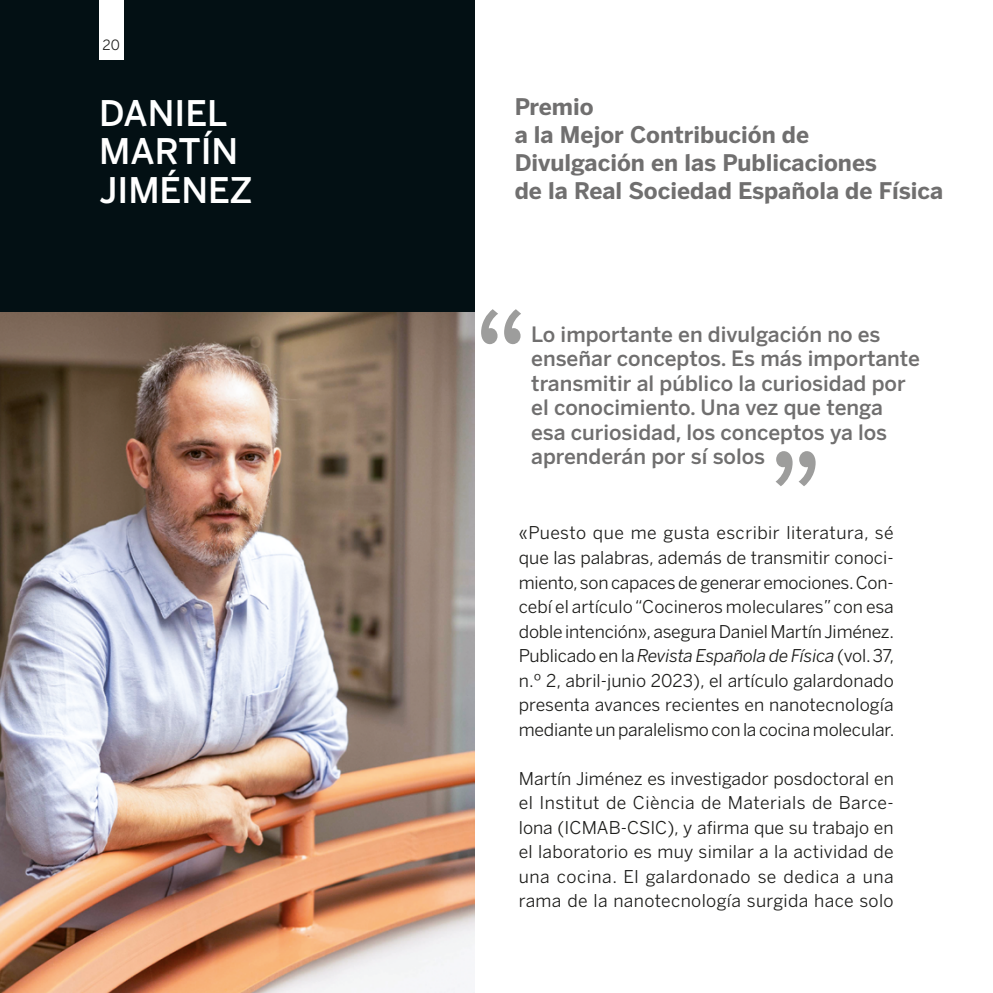
<style>
.page{position:relative;width:993px;height:993px;background:#fff}
.page>*{position:absolute;margin:0;border:0;box-sizing:border-box;transform-origin:0 0}
.Comillas{font:157.5px "Proxima Nova Cond";color:#9d9d9c;scale:.93 1}
.Premiado{font:500 35px/38.5px "Benton Sans BBVA";color:#fff}
.Premio{font:700 22.75px/28px "Benton Sans BBVA";color:#706f6f}
.Destacado{font:500 21px/24.5px "Benton Sans BBVA";color:#706f6f}
.parrafo_CSIC{font:17.5px/24.5px "Benton Sans BBVA";letter-spacing:.005em;color:#1d1d1b;text-align:justify}
.t1{font:14px "Benton Sans BBVA";color:#1d1d1b}
.s1{font-style:italic}
</style>
<div class="page">
<svg style="left:775px;top:451px;width:40px;height:35px"></svg>
<div style="left:0;top:0;width:474px;height:313px;background:#031014"></div>
<img style="left:0;top:313px;width:474px;height:679px">
<div style="left:99px;top:0;width:25px;height:60px;background:#fff"></div>
<p class="t1" style="left:102px;top:37px;width:19px">20</p>
<p class="Premiado" style="left:99px;top:94px;width:155px">DANIEL<br>MARTÍN<br>JIMÉNEZ</p>
<p class="Premio" style="left:514px;top:93px;width:430px">Premio<br>a la Mejor Contribución de<br>Divulgación en las Publicaciones<br>de la Real Sociedad Española de Física</p>
<p class="Comillas" style="left:472px;top:247px;width:62px">“</p>
<p class="Destacado" style="left:531px;top:322px;width:390px">Lo importante en divulgación no es enseñar conceptos. Es más importante transmitir al público la curiosidad por el conocimiento. Una vez que tenga esa curiosidad, los conceptos ya los aprenderán por sí solos</p>
<p class="parrafo_CSIC" style="left:518px;top:520px;width:377px">«Puesto que me gusta escribir literatura, sé que las palabras, además de transmitir conoci&shy;miento, son capaces de generar emociones. Con&shy;cebí el artículo “Cocineros moleculares” con esa doble intención», asegura Daniel Martín Jiménez.<br>Publicado en la <span class="s1">Revista Española de Física</span> (vol. 37, n.º 2, abril-junio 2023), el artículo galardonado presenta avances recientes en nanotecnología mediante un paralelismo con la cocina molecular.</p>
<p class="parrafo_CSIC" style="left:518px;top:765px;width:376px">Martín Jiménez es investigador posdoctoral en el Institut de Ciència de Materials de Barce&shy;lona (ICMAB-CSIC), y afirma que su trabajo en el laboratorio es muy similar a la actividad de una cocina. El galardonado se dedica a una rama de la nanotecnología surgida hace solo</p>
</div>
